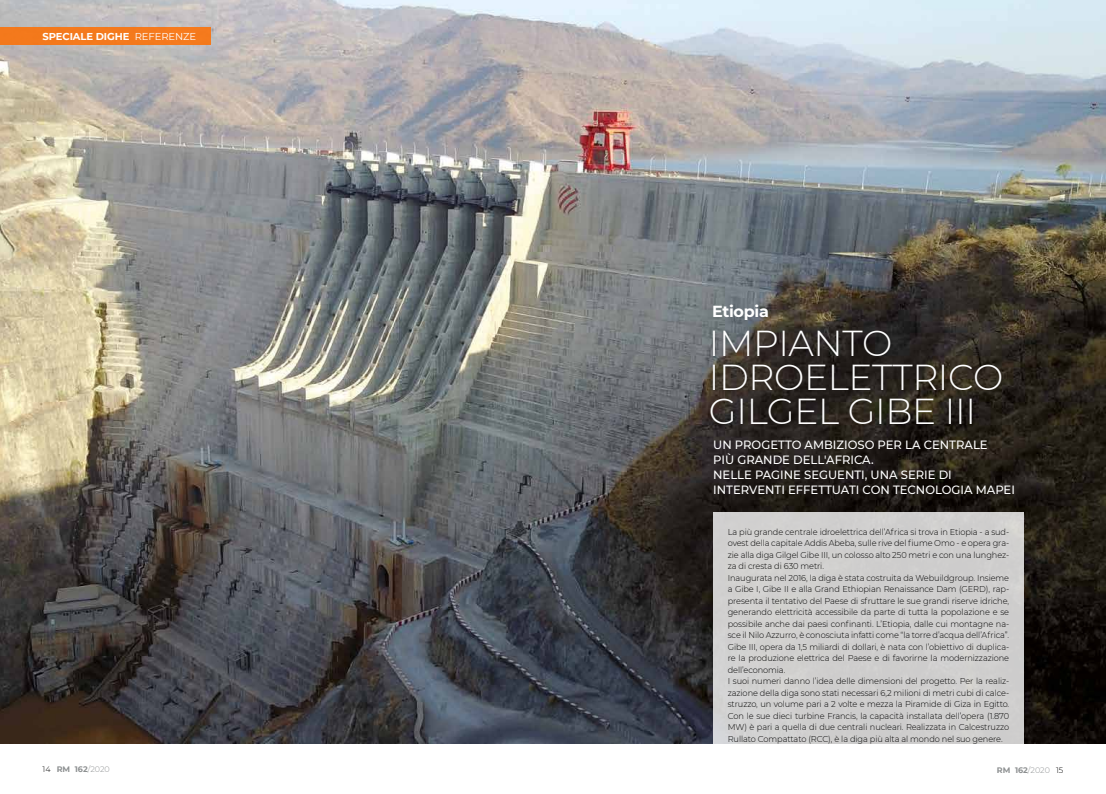
<style>
.page{position:relative;width:1106px;height:794px;background:#fff}
.page>*{position:absolute;margin:0;border:0;box-sizing:border-box;transform-origin:0 0}
.t1{font:300 36px/34px "Montserrat";letter-spacing:-.01em;color:#fff}
.t2{font:700 16px "Montserrat";letter-spacing:-.02em;color:#fff}
.t3{font:500 12px/15px "Montserrat";color:#fff}
.t4{font:700 10px "Montserrat";letter-spacing:-.01em;color:#fff}
.t5{font:300 8.5px/11.5px "Montserrat";letter-spacing:-.01em;color:#000}
.t6{font:700 8px "Montserrat";color:#8d9091}
.s1{font-weight:400}
.s2{font-weight:300;color:#000}
.s3{font-weight:300}
</style>
<div class="page">
<img style="left:0;top:0;width:1106px;height:743px">
<div style="left:0;top:28px;width:210px;height:17px;background:#f4791c"></div>
<div style="left:706px;top:326px;width:301px;height:104px;background:#000;opacity:.35"></div>
<div style="left:713px;top:511px;width:310px;height:242px;background:#d0cfce"></div>
<p class="t4" style="left:43px;top:29px;width:155px">SPECIALE DIGHE <span class="s1">REFERENZE</span></p>
<h2 class="t2" style="left:712px;top:300px;width:58px">Etiopia</h2>
<h1 class="t1" style="left:709px;top:325px;width:296px">IMPIANTO<br>IDROELETTRICO<br>GILGEL GIBE III</h1>
<h3 class="t3" style="left:713px;top:436px;width:303px">UN PROGETTO AMBIZIOSO PER LA CENTRALE<br>PIÙ GRANDE DELL'AFRICA.<br>NELLE PAGINE SEGUENTI, UNA SERIE DI INTERVENTI EFFETTUATI CON TECNOLOGIA MAPEI</h3>
<p class="t5" style="left:727px;top:525px;width:283px">La più grande centrale idroelettrica dell’Africa si trova in Etiopia - a sud&shy;ovest della capitale Addis Abeba, sulle rive del fiume Omo - e opera gra&shy;zie alla diga Gilgel Gibe III, un colosso alto 250 metri e con una lunghez&shy;za di cresta di 630 metri.<br>Inaugurata nel 2016, la diga è stata costruita da Webuildgroup. Insieme a Gibe I, Gibe II e alla Grand Ethiopian Renaissance Dam (GERD), rap&shy;presenta il tentativo del Paese di sfruttare le sue grandi riserve idriche, generando elettricità accessibile da parte di tutta la popolazione e se possibile anche dai paesi confinanti. L’Etiopia, dalle cui montagne na&shy;sce il Nilo Azzurro, è conosciuta infatti come “la torre d’acqua dell’Africa”.<br>Gibe III, opera da 1,5 miliardi di dollari, è nata con l’obiettivo di duplica&shy;re la produzione elettrica del Paese e di favorirne la modernizzazione dell’economia.<br>I suoi numeri danno l’idea delle dimensioni del progetto. Per la realiz&shy;zazione della diga sono stati necessari 6,2 milioni di metri cubi di calce&shy;struzzo, un volume pari a 2 volte e mezza la Piramide di Giza in Egitto.<br>Con le sue dieci turbine Francis, la capacità installata dell’opera (1.870<br>MW) è pari a quella di due centrali nucleari. Realizzata in Calcestruzzo Rullato Compattato (RCC), è la diga più alta al mondo nel suo genere.</p>
<p class="t6" style="left:43px;top:763px;width:69px"><span class="s2">14</span> RM 162<span class="s3">/2020</span></p>
<p class="t6" style="left:997px;top:764px;width:68px">RM 162<span class="s3">/2020</span> <span class="s2">15</span></p>
</div>
